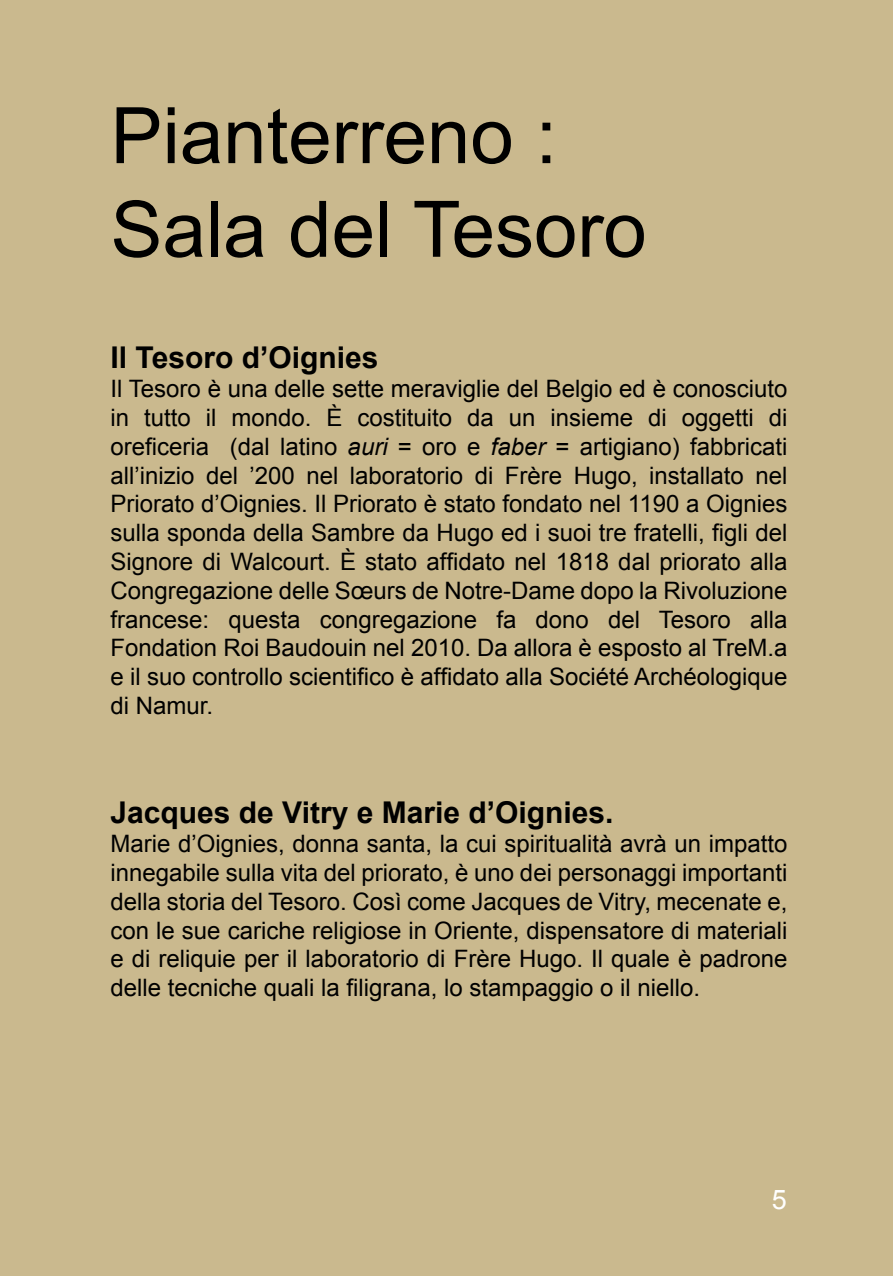
<style>
.page{position:relative;width:893px;height:1276px;background:#cab98e}
.page>*{position:absolute;margin:0;border:0;box-sizing:border-box;transform-origin:0 0}
.t1{font:78px/93.6px "Arial";color:#000}
.t2{font:700 30px "Arial";color:#000}
.t3{font:27px "Arial";color:#fff}
.t4{font:24px/28.8px "Arial";color:#000;text-align:justify}
.s1{font-style:italic}
</style>
<div class="page">
<h1 class="t1" style="left:111px;top:90px;width:538px">Pianterreno :<br>Sala del Tesoro</h1>
<p class="t2" style="left:111px;top:338px;width:269px">Il Tesoro d’Oignies</p>
<p class="t4" style="left:111px;top:375px;width:678px">Il Tesoro è una delle sette meraviglie del Belgio ed è conosciuto in tutto il mondo. È costituito da un insieme di oggetti di oreficeria (dal latino <span class="s1">auri</span> = oro e <span class="s1">faber</span> = artigiano) fabbricati all’inizio del ’200 nel laboratorio di Frère Hugo, installato nel Priorato d’Oignies. Il Priorato è stato fondato nel 1190 a Oignies sulla sponda della Sambre da Hugo ed i suoi tre fratelli, figli del Signore di Walcourt. È stato affidato nel 1818 dal priorato alla Congregazione delle Sœurs de Notre-Dame dopo la Rivoluzione francese: questa congregazione fa dono del Tesoro alla Fondation Roi Baudouin nel 2010. Da allora è esposto al TreM.a e il suo controllo scientifico è affidato alla Société Archéologique di Namur.</p>
<p class="t2" style="left:111px;top:793px;width:505px">Jacques de Vitry e Marie d’Oignies.</p>
<p class="t4" style="left:111px;top:829px;width:678px">Marie d’Oignies, donna santa, la cui spiritualità avrà un impatto innegabile sulla vita del priorato, è uno dei personaggi importanti della storia del Tesoro. Così come Jacques de Vitry, mecenate e, con le sue cariche religiose in Oriente, dispensatore di materiali e di reliquie per il laboratorio di Frère Hugo. Il quale è padrone delle tecniche quali la filigrana, lo stampaggio o il niello.</p>
<p class="t3" style="left:772px;top:1181px;width:17px">5</p>
</div>
